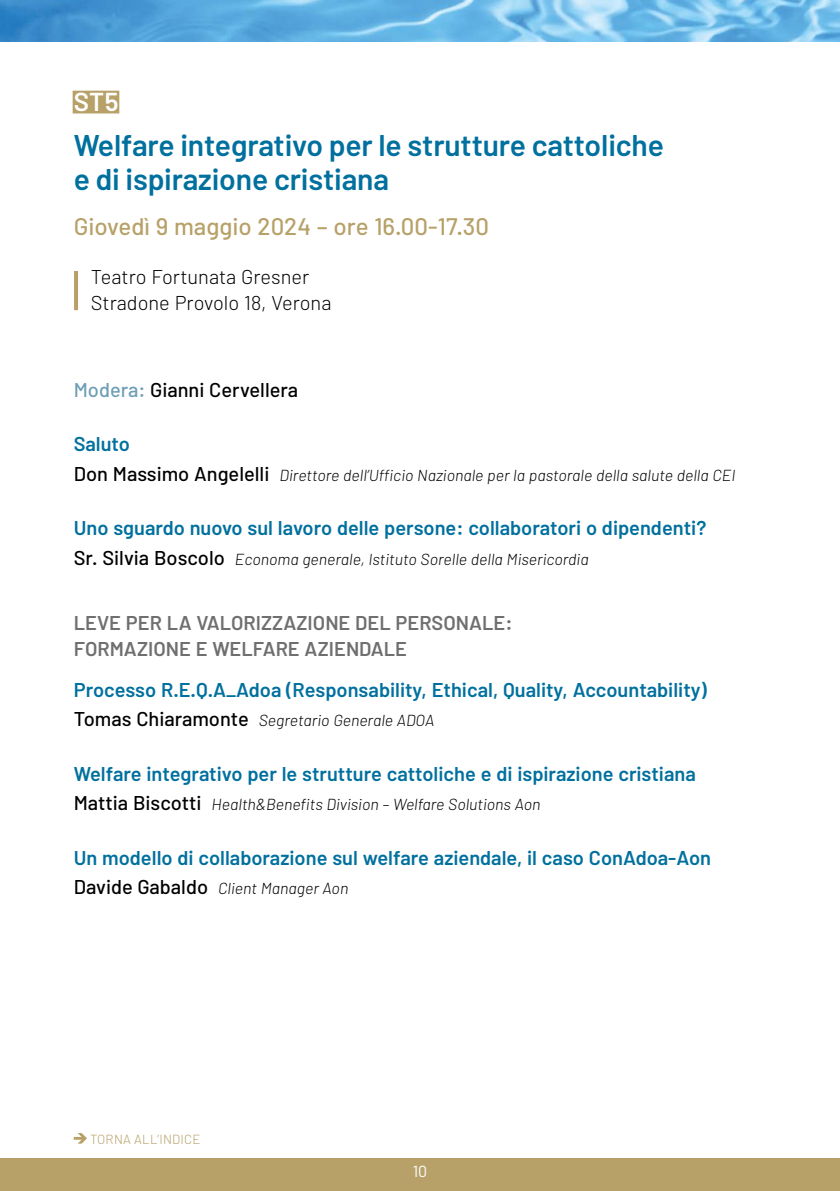
<style>
.page{position:relative;width:840px;height:1191px;background:#fff}
.page>*{position:absolute;margin:0;border:0;box-sizing:border-box;transform-origin:0 0}
.ST_titolo{font:600 30px/34px "Barlow";letter-spacing:-.005em;color:#00709e}
.ST_numero{font:600 26px "Barlow";color:#fff}
.ST_data{font:500 24px "Barlow";color:#b7a168}
.ST_titolointervento{font:600 20px "Barlow";color:#00709e}
.ST_titolointervento-2{font:600 20px/26px "Barlow";color:#706f6f}
.ST_dove{font:300 20px/26px "Barlow";color:#000}
.ST_relatore{font:500 20px "Barlow";color:#000}
.ST_relatore-2{font:italic 300 16px "Barlow";color:#000}
.t1{font:16px "Barlow";color:#fff}
.t2{font:300 13.2px "Barlow";letter-spacing:.02em;color:#b7a168}
.s1{color:#6d9eb5}
.s2{font-weight:500;font-style:normal;font-size:20px}
</style>
<div class="page">
<img style="left:0;top:0;width:839px;height:41px">
<div style="left:0;top:1158px;width:839px;height:33px;background:#b7a168"></div>
<div style="left:73px;top:91px;width:46px;height:22px;background:#b7a168"></div>
<hr style="left:74px;top:271px;width:4px;height:39px;background:#b7a168">
<svg style="left:74px;top:1133px;width:13px;height:10px"></svg>
<p class="ST_numero" style="left:74px;top:86px;width:46px">ST5</p>
<p class="ST_titolo" style="left:74px;top:128px;width:591px">Welfare integrativo per le strutture cattoliche e di ispirazione cristiana</p>
<p class="ST_data" style="left:74px;top:212px;width:416px">Giovedì 9 maggio 2024 – ore 16.00-17.30</p>
<p class="ST_dove" style="left:91px;top:263px;width:242px">Teatro Fortunata Gresner<br>Stradone Provolo 18, Verona</p>
<p class="ST_relatore" style="left:74px;top:377px;width:226px"><span class="s1">Modera:</span> Gianni Cervellera</p>
<p class="ST_titolointervento" style="left:74px;top:431px;width:58px">Saluto</p>
<p class="ST_relatore-2" style="left:74px;top:465px;width:662px"><span class="s2">Don Massimo Angelelli</span> Direttore dell’Ufficio Nazionale per la pastorale della salute della CEI</p>
<p class="ST_titolointervento" style="left:74px;top:515px;width:633px">Uno sguardo nuovo sul lavoro delle persone: collaboratori o dipendenti?</p>
<p class="ST_relatore-2" style="left:74px;top:549px;width:516px"><span class="s2">Sr. Silvia Boscolo</span> Economa generale, Istituto Sorelle della Misericordia</p>
<p class="ST_titolointervento-2" style="left:74px;top:610px;width:440px">LEVE PER LA VALORIZZAZIONE DEL PERSONALE:<br>FORMAZIONE E WELFARE AZIENDALE</p>
<p class="ST_titolointervento" style="left:74px;top:677px;width:634px">Processo R.E.Q.A_Adoa (Responsability, Ethical, Quality, Accountability)</p>
<p class="ST_relatore-2" style="left:74px;top:710px;width:362px"><span class="s2">Tomas Chiaramonte</span> Segretario Generale ADOA</p>
<p class="ST_titolointervento" style="left:74px;top:761px;width:623px">Welfare integrativo per le strutture cattoliche e di ispirazione cristiana</p>
<p class="ST_relatore-2" style="left:74px;top:794px;width:468px"><span class="s2">Mattia Biscotti</span> Health&amp;Benefits Division – Welfare Solutions Aon</p>
<p class="ST_titolointervento" style="left:74px;top:845px;width:638px">Un modello di collaborazione sul welfare aziendale, il caso ConAdoa-Aon</p>
<p class="ST_relatore-2" style="left:74px;top:878px;width:276px"><span class="s2">Davide Gabaldo</span> Client Manager Aon</p>
<p class="t2" style="left:90px;top:1130px;width:112px">TORNA ALL’INDICE</p>
<p class="t1" style="left:412px;top:1161px;width:16px">10</p>
</div>
